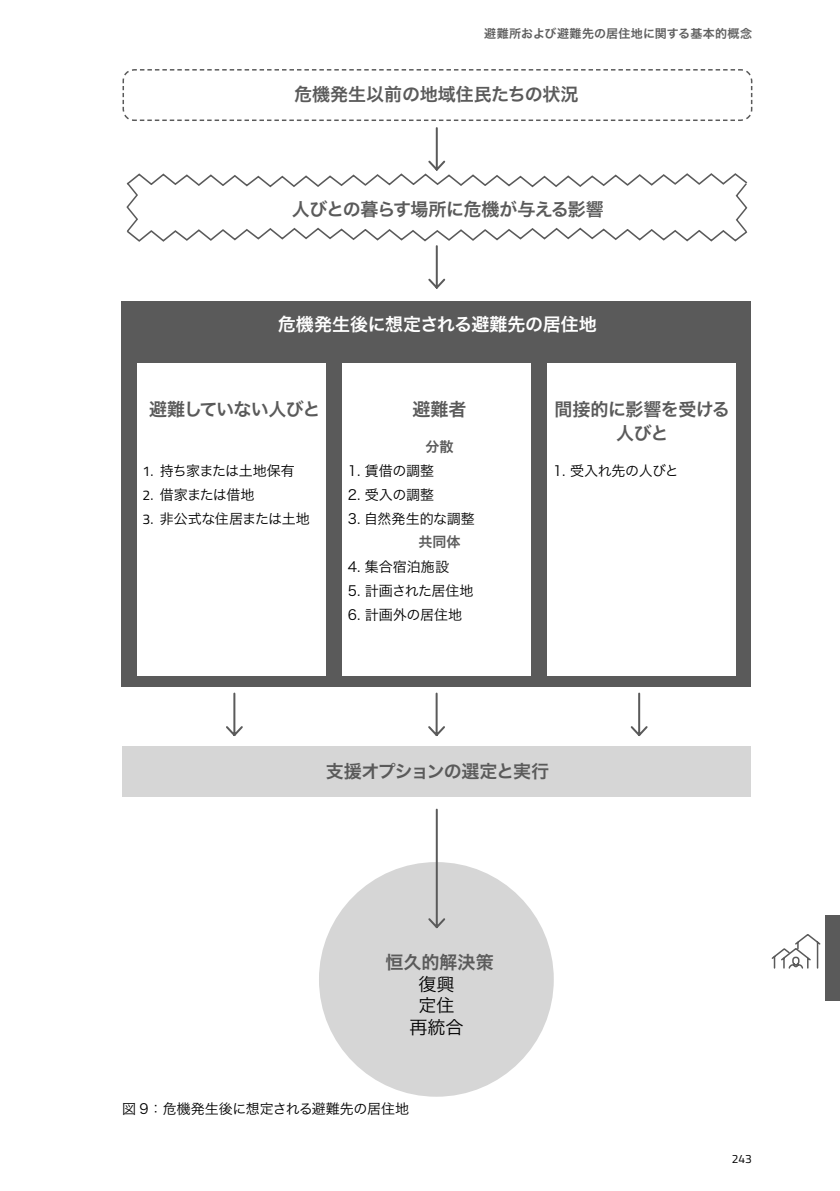
<style>
.page{position:relative;width:840px;height:1191px;background:#fff}
.page>*{position:absolute;margin:0;border:0;box-sizing:border-box;transform-origin:0 0}
.t1{font:18px/24px "Hira Kaku Pro W6";letter-spacing:-.025em;color:#5a5a5a;text-align:center}
.t2{font:18px "Hira Kaku Pro W6";color:#fff}
.t3{font:18px "Hira Kaku Pro W6";color:#5a5a5a}
.t4{font:18px/21.6px "Hira Kaku Pro W3";color:#000;text-align:center}
.t5{font:18px "Hira Kaku Pro W6";letter-spacing:-.06em;color:#5a5a5a}
.t6{font:14px "Hira Kaku Pro W3";letter-spacing:-.025em;color:#000}
.t7{font:14px/23.2px "Hira Kaku Pro W3";color:#000}
.t8{font:14px "Hira Kaku Pro W3";letter-spacing:-.05em;color:#000}
.t9{font:14px "Hira Kaku Pro W6";color:#5a5a5a}
.t10{font:12px "Hira Kaku Pro W6";letter-spacing:.02em;color:#5f5f5f}
.t11{font:12px "Titillium Web";color:#000}
.s1{font-family:"Titillium Web"}
.s2{font-family:"Hira Kaku Pro W6";color:#5a5a5a}
</style>
<div class="page">
<svg style="left:771px;top:934px;width:50px;height:35px"></svg>
<div style="left:825px;top:915px;width:14px;height:86px;background:#5a5a5a"></div>
<div style="left:319px;top:862px;width:234px;height:234px;background:#d6d6d6;border-radius:50%"></div>
<div style="left:122px;top:746px;width:628px;height:51px;background:#d6d6d6"></div>
<div style="left:121px;top:351px;width:629px;height:335px;background:#5a5a5a"></div>
<div style="left:137px;top:363px;width:188px;height:312px;background:#fff"></div>
<div style="left:342px;top:363px;width:188px;height:312px;background:#fff"></div>
<div style="left:547px;top:363px;width:188px;height:312px;background:#fff"></div>
<div style="left:121px;top:301px;width:629px;height:50px;background:#5a5a5a"></div>
<svg style="left:426px;top:808px;width:21px;height:121px"></svg>
<svg style="left:226px;top:692px;width:422px;height:44px"></svg>
<svg style="left:122px;top:69px;width:630px;height:220px"></svg>
<p class="t10" style="left:484px;top:23px;width:269px">避難所および避難先の居住地に関する基本的概念</p>
<p class="t3" style="left:294px;top:78px;width:286px">危機発生以前の地域住民たちの状況</p>
<p class="t1" style="left:292px;top:196px;width:313px">人びとの暮らす場所に危機が与える影響</p>
<p class="t2" style="left:278px;top:308px;width:320px">危機発生後に想定される避難先の居住地</p>
<p class="t1" style="left:149px;top:397px;width:173px">避難していない人びと</p>
<p class="t8" style="left:143px;top:458px;width:154px"><span class="s1">1.</span> 持ち家または土地保有</p>
<p class="t6" style="left:143px;top:482px;width:113px"><span class="s1">2.</span> 借家または借地</p>
<p class="t6" style="left:143px;top:506px;width:168px"><span class="s1">3.</span> 非公式な住居または土地</p>
<p class="t1" style="left:412px;top:397px;width:55px">避難者</p>
<p class="t9" style="left:425px;top:434px;width:29px">分散</p>
<p class="t6" style="left:347px;top:458px;width:88px">1. 賃借の調整</p>
<p class="t6" style="left:347px;top:482px;width:88px">2. 受入の調整</p>
<p class="t7" style="left:418px;top:506px;width:58px;text-indent:-71px">3. 自然発生的な調整<span class="s2">共同体</span></p>
<p class="t6" style="left:348px;top:554px;width:103px">4. 集合宿泊施設</p>
<p class="t6" style="left:348px;top:578px;width:127px">5. 計画された居住地</p>
<p class="t7" style="left:348px;top:602px;width:116px">6. 計画外の居住地</p>
<p class="t1" style="left:554px;top:397px;width:177px">間接的に影響を受ける人びと</p>
<p class="t6" style="left:552px;top:458px;width:127px">1. 受入れ先の人びと</p>
<p class="t5" style="left:325px;top:755px;width:225px">支援オプションの選定と実行</p>
<p class="t4" style="left:385px;top:950px;width:109px"><span class="s2">恒久的解決策</span>復興<br>定住<br>再統合</p>
<p class="t7" style="left:122px;top:1095px;width:288px">図 9：危機発生後に想定される避難先の居住地</p>
<p class="t11" style="left:731px;top:1149px;width:22px">243</p>
</div>
